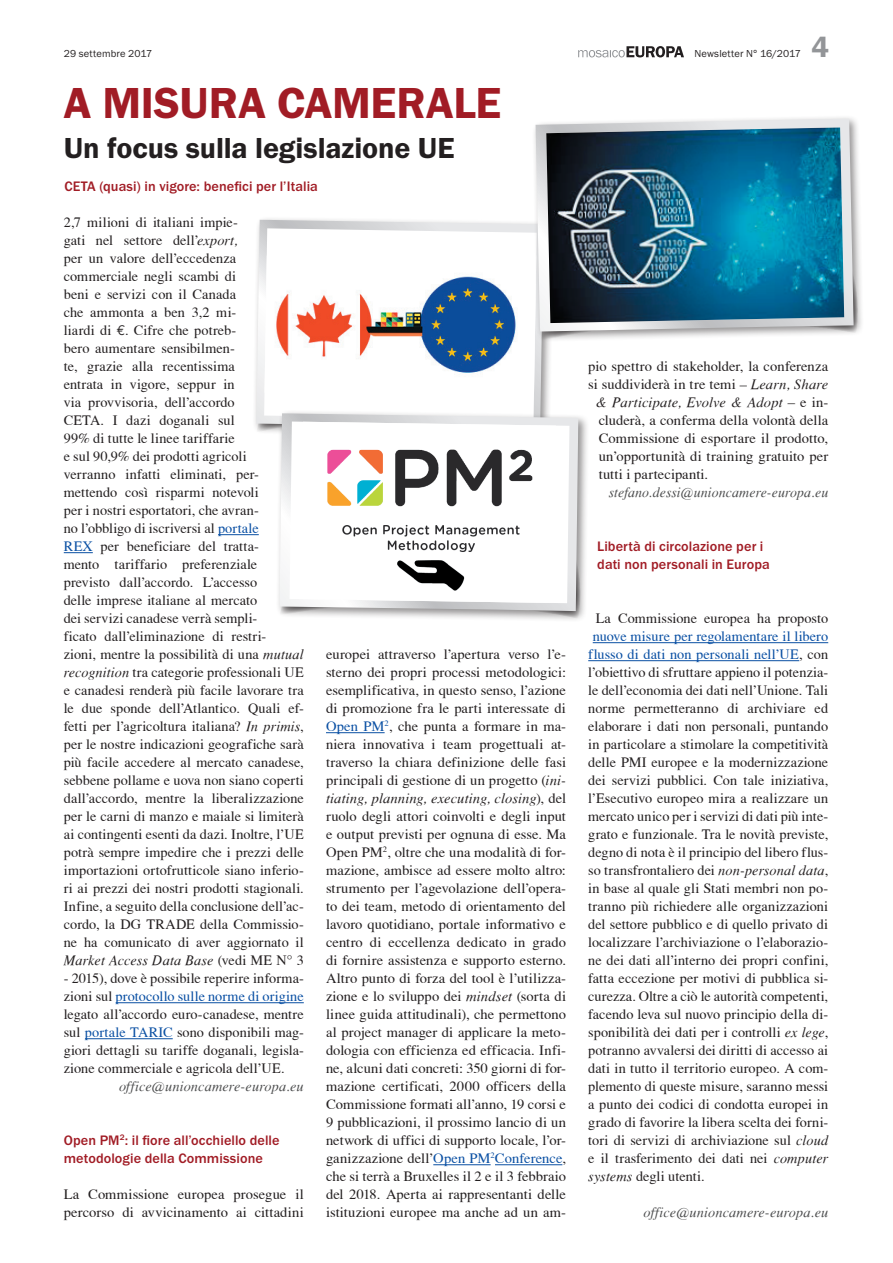
<style>
.page{position:relative;width:893px;height:1263px;background:#fff}
.page>*{position:absolute;margin:0;border:0;box-sizing:border-box;transform-origin:0 0}
.t1{font:600 45px "Franklin Gothic Itc T";letter-spacing:-.005em;color:#a11c25}
.t2{font:600 30px "Franklin Gothic Itc T";letter-spacing:-.005em;color:#231f20}
.t3{font:600 30px "Franklin Gothic Itc T";color:#939598}
.t4{font:14.25px/18px "T Acc LAD";letter-spacing:.005em;color:#231f20;text-align:justify}
.t5{font:500 14.25px/18px "Franklin Gothic Itc T";letter-spacing:.005em;color:#a11c25}
.t6{font:14.25px "T Acc LAD Italic";letter-spacing:.005em;color:#231f20}
.t7{font:14.25px "T Acc LAD Italic";letter-spacing:.01em;color:#4b4c4d}
.t8{font:10.5px "Franklin Gothic Itc T";letter-spacing:.01em;color:#231f20}
.s1{font-family:"T Acc LAD Italic"}
.s2{font-family:"Euro Mono Std"}
.s3{color:#094fa3}
.s4{font-family:"T Acc LAD"}
</style>
<div class="page">
<svg style="left:578px;top:46px;width:106px;height:11px"></svg>
<hr style="left:593px;top:642px;width:235px;height:1px;background:#094fa3">
<hr style="left:588px;top:660px;width:211px;height:1px;background:#094fa3">
<hr style="left:218px;top:534px;width:41px;height:1px;background:#094fa3">
<svg style="left:64px;top:552px;width:29px;height:1px"></svg>
<hr style="left:116px;top:1002px;width:188px;height:1px;background:#094fa3">
<hr style="left:85px;top:1038px;width:88px;height:1px;background:#094fa3">
<div style="left:252px;top:216px;width:302px;height:223px;background:#231f20;opacity:.5"></div>
<svg style="left:256px;top:220px;width:288px;height:208px"></svg>
<svg style="left:264px;top:228px;width:273px;height:192px"></svg>
<img style="left:264px;top:255px;width:272px;height:138px">
<div style="left:531px;top:115px;width:334px;height:227px;background:#231f20;opacity:.5"></div>
<svg style="left:536px;top:119px;width:318px;height:212px"></svg>
<img style="left:546px;top:127px;width:298px;height:196px">
<hr style="left:326px;top:732px;width:59px;height:1px;background:#094fa3">
<hr style="left:433px;top:1164px;width:58px;height:1px;background:#094fa3">
<hr style="left:495px;top:1164px;width:67px;height:1px;background:#094fa3">
<div style="left:276px;top:409px;width:313px;height:213px;background:#231f20;opacity:.5"></div>
<svg style="left:280px;top:413px;width:298px;height:198px"></svg>
<svg style="left:290px;top:421px;width:279px;height:182px"></svg>
<img style="left:303px;top:422px;width:253px;height:181px">
<p class="t8" style="left:64px;top:48px;width:90px">29 settembre 2017</p>
<p class="t8" style="left:694px;top:48px;width:108px">Newsletter N° 16/2017</p>
<h1 class="t1" style="left:64px;top:77px;width:439px">A MISURA CAMERALE</h1>
<h2 class="t2" style="left:64px;top:131px;width:392px">Un focus sulla legislazione UE</h2>
<p class="t5" style="left:64px;top:177px;width:255px">CETA (quasi) in vigore: benefici per l’Italia</p>
<h2 class="t3" style="left:812px;top:30px;width:19px">4</h2>
<p class="t4" style="left:64px;top:213px;width:242px;text-align:left">2,7 milioni di italiani impie-<br>gati nel settore dell’<span class="s1">export,<br></span>per un valore dell’eccedenza commerciale negli scambi di<br>beni e servizi con il Canada<br>che ammonta a ben 3,2 mi-<br>liardi di <span class="s2">€</span>. Cifre che potreb-<br>bero aumentare sensibilmen-<br>te, grazie alla recentissima<br>entrata in vigore, seppur in<br>via provvisoria, dell’accordo<br>CETA. I dazi doganali sul<br>99% di tutte le linee tariffarie<br>e sul 90,9% dei prodotti agricoli<br>verranno infatti eliminati, per&shy;mettendo così risparmi notevoli<br>per i nostri esportatori, che avran-<br>no l’obbligo di iscriversi al <span class="s3">portale<br>REX</span> per beneficiare del tratta-<br>mento tariffario preferenziale previsto dall’accordo. L’accesso<br>delle imprese italiane al mercato<br>dei servizi canadese verrà sempli-<br>ficato dall’eliminazione di restri-<br>zioni, mentre la possibilità di una <span class="s1">mutual recognition</span> tra categorie professionali UE e canadesi renderà più facile lavorare tra le due sponde dell’Atlantico. Quali ef&shy;fetti per l’agricoltura italiana? <span class="s1">In primis</span>, per le nostre indicazioni geografiche sarà più facile accedere al mercato canadese, sebbene pollame e uova non siano coperti dall’accordo, mentre la liberalizzazione per le carni di manzo e maiale si limiterà ai contingenti esenti da dazi. Inoltre, l’UE potrà sempre impedire che i prezzi delle importazioni ortofrutticole siano inferio&shy;ri ai prezzi dei nostri prodotti stagionali.<br>Infine, a seguito della conclusione dell’ac&shy;cordo, la DG TRADE della Commissio&shy;ne ha comunicato di aver aggiornato il</p>
<p class="t6" style="left:64px;top:952px;width:242px">Market Access Data Base <span class="s4">(vedi ME N° 3</span></p>
<p class="t4" style="left:64px;top:969px;width:242px">- 2015), dove è possibile reperire informa&shy;zioni sul <span class="s3">protocollo sulle norme di origine </span>legato all’accordo euro-canadese, mentre sul <span class="s3">portale TARIC</span> sono disponibili mag&shy;giori dettagli su tariffe doganali, legisla&shy;zione commerciale e agricola dell’UE.</p>
<p class="t7" style="left:119px;top:1078px;width:186px">office@unioncamere-europa.eu</p>
<p class="t5" style="left:64px;top:1131px;width:217px">Open PM<sup>2</sup>: il fiore all’occhiello delle metodologie della Commissione</p>
<p class="t4" style="left:64px;top:1185px;width:242px">La Commissione europea prosegue il percorso di avvicinamento ai cittadini</p>
<p class="t4" style="left:326px;top:645px;width:242px">europei attraverso l’apertura verso l’e&shy;sterno dei propri processi metodologici: esemplificativa, in questo senso, l’azione di promozione fra le parti interessate di <span class="s3">Open PM</span><sup>2</sup>, che punta a formare in ma&shy;niera innovativa i team progettuali at&shy;traverso la chiara definizione delle fasi principali di gestione di un progetto (<span class="s1">ini-</span></p>
<p class="t6" style="left:326px;top:790px;width:241px">tiating, planning, executing, closing<span class="s4">), del</span></p>
<p class="t4" style="left:326px;top:807px;width:242px">ruolo degli attori coinvolti e degli input e output previsti per ognuna di esse. Ma Open PM<sup>2</sup>, oltre che una modalità di for&shy;mazione, ambisce ad essere molto altro: strumento per l’agevolazione dell’opera&shy;to dei team, metodo di orientamento del lavoro quotidiano, portale informativo e centro di eccellenza dedicato in grado di fornire assistenza e supporto esterno.<br>Altro punto di forza del tool è l’utilizza&shy;zione e lo sviluppo dei <span class="s1">mindset</span> (sorta di linee guida attitudinali), che permettono al project manager di applicare la meto&shy;dologia con efficienza ed efficacia. Infi&shy;ne, alcuni dati concreti: 350 giorni di for&shy;mazione certificati, 2000 officers della Commissione formati all’anno, 19 corsi e 9 pubblicazioni, il prossimo lancio di un network di uffici di supporto locale, l’or&shy;ganizzazione dell’<span class="s3">Open PM</span><sup>2</sup><span class="s3">Conference</span>, che si terrà a Bruxelles il 2 e il 3 febbraio del 2018. Aperta ai rappresentanti delle istituzioni europee ma anche ad un am-</p>
<p class="t4" style="left:588px;top:357px;width:242px">pio spettro di stakeholder, la conferenza si suddividerà in tre temi <span class="s1">– Learn, Share</span></p>
<p class="t6" style="left:596px;top:394px;width:234px">&amp; Participate, Evolve &amp; Adopt <span class="s4">– e in-</span></p>
<p class="t4" style="left:599px;top:411px;width:231px">cluderà, a conferma della volontà della Commissione di esportare il prodotto, un’opportunità di training gratuito per tutti i partecipanti.</p>
<p class="t7" style="left:609px;top:484px;width:221px">stefano.dessi@unioncamere-europa.eu</p>
<p class="t5" style="left:597px;top:537px;width:174px">Libertà di circolazione per i dati non personali in Europa</p>
<p class="t4" style="left:596px;top:609px;width:234px">La Commissione europea ha proposto</p>
<p class="t4" style="left:588px;top:627px;width:242px;text-indent:5px"><span class="s3">nuove misure per regolamentare il libero flusso di dati non personali nell’UE</span>, con l’obiettivo di sfruttare appieno il potenzia&shy;le dell’economia dei dati nell’Unione. Tali norme permetteranno di archiviare ed elaborare i dati non personali, puntando in particolare a stimolare la competitività delle PMI europee e la modernizzazione dei servizi pubblici. Con tale iniziativa, l’Esecutivo europeo mira a realizzare un mercato unico per i servizi di dati più inte&shy;grato e funzionale. Tra le novità previste, degno di nota è il principio del libero flus&shy;so transfrontaliero dei <span class="s1">non-personal data</span>, in base al quale gli Stati membri non po&shy;tranno più richiedere alle organizzazioni del settore pubblico e di quello privato di localizzare l’archiviazione o l’elaborazio&shy;ne dei dati all’interno dei propri confini, fatta eccezione per motivi di pubblica si&shy;curezza. Oltre a ciò le autorità competenti, facendo leva sul nuovo principio della di&shy;sponibilità dei dati per i controlli <span class="s1">ex lege</span>, potranno avvalersi dei diritti di accesso ai dati in tutto il territorio europeo. A com&shy;plemento di queste misure, saranno messi a punto dei codici di condotta europei in grado di favorire la libera scelta dei forni&shy;tori di servizi di archiviazione sul <span class="s1">cloud </span>e il trasferimento dei dati nei <span class="s1">computer systems</span> degli utenti.</p>
<p class="t7" style="left:643px;top:1204px;width:186px">office@unioncamere-europa.eu</p>
</div>
